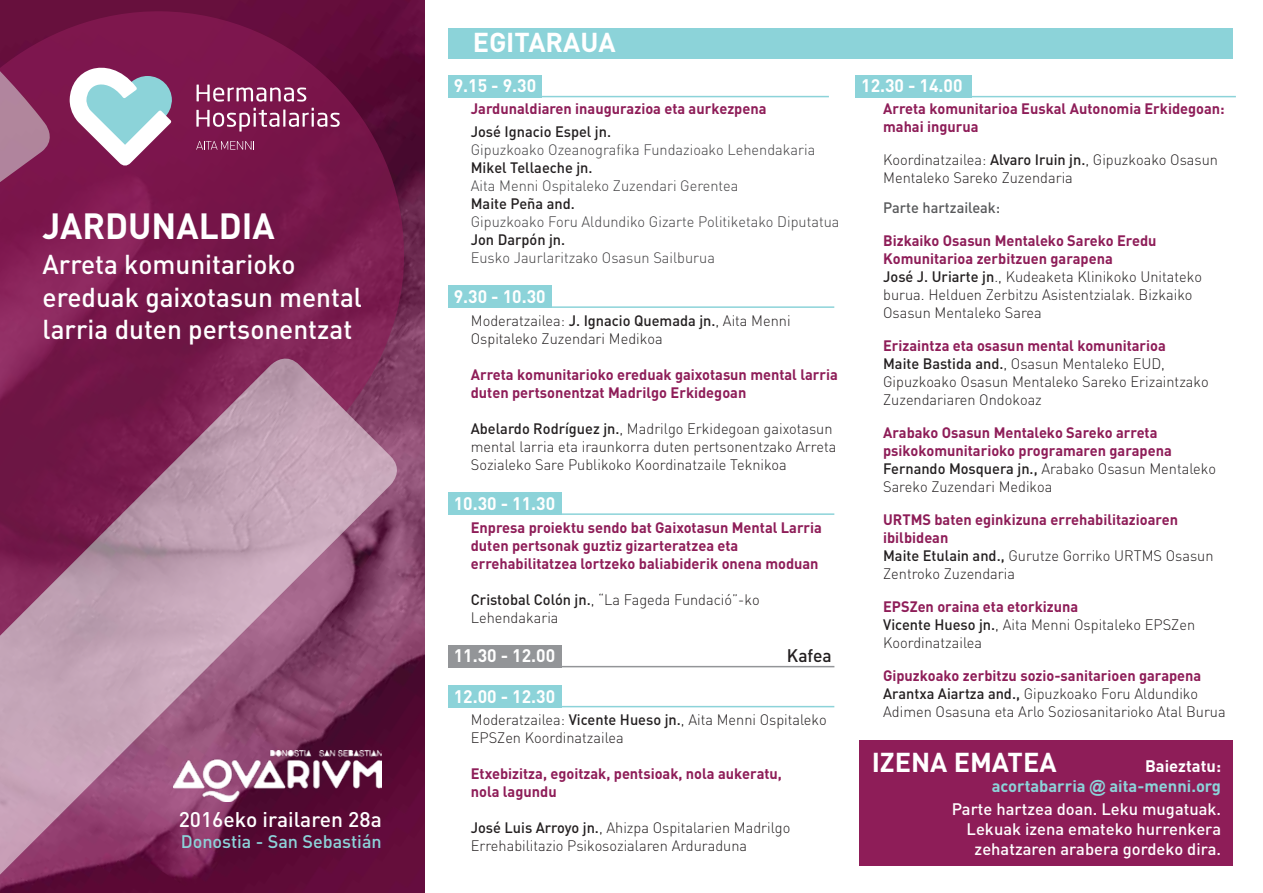
<style>
.page{position:relative;width:1263px;height:893px;background:#fff}
.page>*{position:absolute;margin:0;border:0;box-sizing:border-box;transform-origin:0 0}
.t1{font:700 36px "DIN Pro";color:#fff}
.t2{font:500 27px/32.4px "DIN Pro";color:#fff}
.t3{font:700 27px "DIN Pro";color:#fff}
.t4{font:500 21px "DIN Pro";color:#fff}
.t5{font:700 18px "DIN Pro";color:#fff}
.t6{font:500 18px "DIN Pro";color:#8cd3d9}
.t7{font:500 18px "DIN Pro";color:#231f20}
.t8{font:500 16.5px/19.8px "DIN Pro";color:#fff;text-align:right}
.t9{font:700 16.5px/19.8px "DIN Pro";color:#8cd3d9;text-align:right}
.t10{font:300 15px/18px "DIN Pro";color:#231f20}
.t11{font:700 15px/18px "DIN Pro";color:#8e1d58}
.t12{font:300 15px "DIN Pro";color:#414042}
.t13{font:500 15px "DIN Pro";color:#231f20}
.t14{font:500 15px "DIN Pro";color:#58595b}
.s1{font-weight:500}
.s2{font-weight:700;color:#8e1d58}
.s3{font-weight:500;color:#231f20}
.s4{font-weight:300;color:#231f20}
.s5{color:#fff}
.s6{font-family:"Arial"}
</style>
<div class="page">
<img style="left:397px;top:0;width:27px;height:893px">
<div style="left:855px;top:75px;width:116px;height:22px;background:#8cd3d9"></div>
<div style="left:448px;top:645px;width:113px;height:22px;background:#939598"></div>
<hr style="left:561px;top:666px;width:273px;height:1px;background:#939598">
<div style="left:448px;top:685px;width:113px;height:22px;background:#8cd3d9"></div>
<hr style="left:561px;top:706px;width:273px;height:1px;background:#8cd3d9">
<div style="left:448px;top:492px;width:113px;height:23px;background:#8cd3d9"></div>
<div style="left:448px;top:75px;width:93px;height:22px;background:#8cd3d9"></div>
<div style="left:448px;top:285px;width:103px;height:23px;background:#8cd3d9"></div>
<div style="left:860px;top:740px;width:373px;height:125px;background:#8e1d58"></div>
<div style="left:448px;top:28px;width:785px;height:30px;background:#8cd3d9"></div>
<svg style="left:0;top:0;width:397px;height:893px;background:#8b436b"></svg>
<svg style="left:196px;top:141px;width:59px;height:9px"></svg>
<svg style="left:70px;top:65px;width:102px;height:101px"></svg>
<svg style="left:197px;top:85px;width:109px;height:17px"></svg>
<svg style="left:196px;top:108px;width:144px;height:24px;background:#974a73"></svg>
<img style="left:173px;top:750px;width:209px;height:51px">
<hr style="left:550px;top:306px;width:284px;height:2px;background:#8cd3d9">
<hr style="left:561px;top:513px;width:273px;height:2px;background:#8cd3d9">
<hr style="left:541px;top:96px;width:288px;height:1px;background:#8cd3d9">
<hr style="left:971px;top:96px;width:265px;height:1px;background:#8cd3d9">
<h1 class="t1" style="left:43px;top:202px;width:234px">JARDUNALDIA</h1>
<h2 class="t2" style="left:43px;top:247px;width:321px">Arreta komunitarioko ereduak gaixotasun mental larria duten pertsonentzat</h2>
<h3 class="t4" style="left:179px;top:805px;width:205px">2016eko irailaren 28a</h3>
<p class="t6" style="left:181px;top:829px;width:203px">Donostia - San Sebastián</p>
<h2 class="t3" style="left:473px;top:24px;width:144px">EGITARAUA</h2>
<p class="t5" style="left:454px;top:73px;width:84px">9.15 - 9.30</p>
<p class="t11" style="left:471px;top:99px;width:297px">Jardunaldiaren inaugurazioa eta aurkezpena</p>
<p class="t13" style="left:471px;top:121px;width:142px">José Ignacio Espel jn.</p>
<p class="t12" style="left:471px;top:139px;width:346px">Gipuzkoako Ozeanografika Fundazioako Lehendakaria</p>
<p class="t13" style="left:471px;top:157px;width:123px">Mikel Tellaeche jn.</p>
<p class="t12" style="left:471px;top:175px;width:269px">Aita Menni Ospitaleko Zuzendari Gerentea</p>
<p class="t13" style="left:471px;top:193px;width:106px">Maite Peña and.</p>
<p class="t12" style="left:471px;top:211px;width:370px">Gipuzkoako Foru Aldundiko Gizarte Politiketako Diputatua</p>
<p class="t13" style="left:471px;top:229px;width:96px">Jon Darpón jn.</p>
<p class="t12" style="left:471px;top:247px;width:246px">Eusko Jaurlaritzako Osasun Sailburua</p>
<p class="t5" style="left:454px;top:284px;width:114px">9.30 - 10.30 z</p>
<p class="t10" style="left:471px;top:311px;width:321px">Moderatzailea: <span class="s1">J. Ignacio Quemada jn.</span>, Aita Menni<br>Ospitaleko Zuzendari Medikoa</p>
<p class="t11" style="left:471px;top:365px;width:369px">Arreta komunitarioko ereduak gaixotasun mental larria duten pertsonentzat Madrilgo Erkidegoan</p>
<p class="t10" style="left:471px;top:419px;width:367px"><span class="s1">Abelardo Rodríguez jn.</span>, Madrilgo Erkidegoan gaixotasun mental larria eta iraunkorra duten pertsonentzako Arreta<br>Sozialeko Sare Publikoko Koordinatzaile Teknikoa</p>
<p class="t5" style="left:454px;top:491px;width:103px">10.30 - 11.30</p>
<p class="t11" style="left:471px;top:518px;width:353px">Enpresa proiektu sendo bat Gaixotasun Mental Larria duten pertsonak guztiz gizarteratzea eta errehabilitatzea lortzeko baliabiderik onena moduan</p>
<p class="t10" style="left:471px;top:590px;width:290px"><span class="s1">Cristobal Colón jn.</span>, “La Fageda Fundació”-ko<br>Lehendakaria</p>
<p class="t5" style="left:454px;top:644px;width:103px">11.30 - 12.00</p>
<p class="t7" style="left:787px;top:644px;width:46px">Kafea</p>
<p class="t5" style="left:454px;top:684px;width:103px">12.00 - 12.30</p>
<p class="t10" style="left:471px;top:710px;width:357px">Moderatzailea: <span class="s1">Vicente Hueso jn.</span>, Aita Menni Ospitaleko<br>EPSZen Koordinatzailea</p>
<p class="t11" style="left:471px;top:764px;width:313px">Etxebizitza, egoitzak, pentsioak, nola aukeratu, nola lagundu</p>
<p class="t10" style="left:471px;top:818px;width:321px"><span class="s1">José Luis Arroyo jn.</span>, Ahizpa Ospitalarien Madrilgo<br>Errehabilitazio Psikosozialaren Arduraduna</p>
<p class="t5" style="left:861px;top:73px;width:103px">12.30 - 14.00</p>
<p class="t11" style="left:883px;top:99px;width:343px">Arreta komunitarioa Euskal Autonomia Erkidegoan: mahai ingurua</p>
<p class="t10" style="left:883px;top:150px;width:336px">Koordinatzailea: <span class="s1">Alvaro Iruin jn.</span>, Gipuzkoako Osasun<br>Mentaleko Sareko Zuzendaria</p>
<p class="t14" style="left:883px;top:198px;width:119px">Parte hartzaileak:</p>
<p class="t10" style="left:883px;top:231px;width:320px"><span class="s2">Bizkaiko Osasun Mentaleko Sareko Eredu Komunitarioa zerbitzuen garapena<br></span><span class="s1">José J. Uriarte jn</span>., Kudeaketa Klinikoko Unitateko burua. Helduen Zerbitzu Asistentzialak. Bizkaiko Osasun Mentaleko Sarea</p>
<p class="t10" style="left:883px;top:336px;width:327px"><span class="s2">Erizaintza eta osasun mental komunitarioa<br></span><span class="s1">Maite Bastida and.</span>, Osasun Mentaleko EUD, Gipuzkoako Osasun Mentaleko Sareko Erizaintzako Zuzendariaren Ondokoaz</p>
<p class="t11" style="left:883px;top:423px;width:334px">Arabako Osasun Mentaleko Sareko arreta psikokomunitarioko programaren garapena <span class="s3">Fernando Mosquera jn.,</span> <span class="s4">Arabako Osasun Mentaleko Sareko Zuzendari Medikoa</span></p>
<p class="t11" style="left:883px;top:510px;width:332px">URTMS baten eginkizuna errehabilitazioaren ibilbidean<br><span class="s3">Maite Etulain and.,</span> <span class="s4">Gurutze Gorriko URTMS Osasun<br>Zentroko Zuzendaria</span></p>
<p class="t10" style="left:883px;top:597px;width:314px"><span class="s2">EPSZen oraina eta etorkizuna<br></span><span class="s1">Vicente Hueso jn.</span>, Aita Menni Ospitaleko EPSZen<br>Koordinatzailea</p>
<p class="t10" style="left:883px;top:666px;width:344px"><span class="s2">Gipuzkoako zerbitzu sozio-sanitarioen garapena<br></span><span class="s1">Arantxa Aiartza and.,</span> Gipuzkoako Foru Aldundiko<br>Adimen Osasuna eta Arlo Soziosanitarioko Atal Burua</p>
<h2 class="t3" style="left:872px;top:744px;width:186px">IZENA EMATEA</h2>
<p class="t9" style="left:992px;top:756px;width:231px"><span class="s5">Baieztatu:<br></span>acortabarria <span class="s6">@</span> aita-menni.org</p>
<p class="t8" style="left:952px;top:799px;width:271px">Parte hartzea doan. Leku mugatuak.<br>Lekuak izena emateko hurrenkera zehatzaren arabera gordeko dira.</p>
</div>
